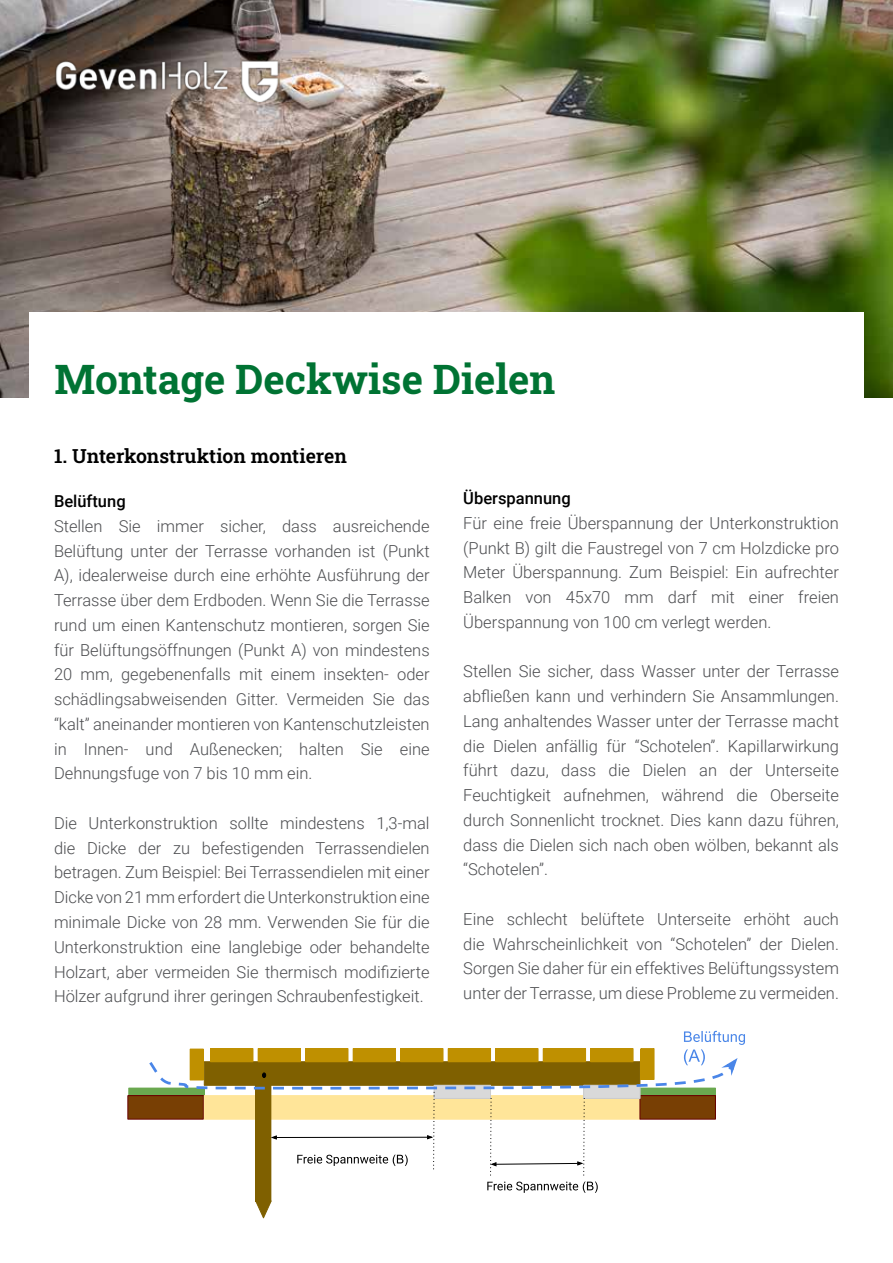
<style>
.page{position:relative;width:893px;height:1263px;background:#fff}
.page>*{position:absolute;margin:0;border:0;box-sizing:border-box;transform-origin:0 0}
.t1{font:40.5px "Roboto Slab";color:#007333}
.t2{font:600 19.5px "Roboto Slab";color:#000}
.t3{font:300 16.5px/24.8px "Roboto";color:#4c4d50;text-align:justify}
.t4{font:500 16.5px "Roboto";color:#000}
</style>
<div class="page">
<img style="left:0;top:0;width:893px;height:398px">
<div style="left:29px;top:312px;width:835px;height:131px;background:#fff"></div>
<div style="left:129px;top:1088px;width:75px;height:7px;background:#6aa84f"></div>
<div style="left:128px;top:1088px;width:77px;height:8px;border:1px solid #6aa84f"></div>
<div style="left:128px;top:1095px;width:75px;height:24px;background:#783f04"></div>
<div style="left:127px;top:1095px;width:77px;height:24px;border:1px solid #600"></div>
<div style="left:256px;top:1074px;width:15px;height:127px;background:#7f6000"></div>
<svg style="left:255px;top:1200px;width:17px;height:19px"></svg>
<svg style="left:147px;top:1031px;width:598px;height:162px"></svg>
<img style="left:54px;top:53px;width:225px;height:49px">
<h1 class="t1" style="left:54px;top:351px;width:502px">Montage Deckwise Dielen</h1>
<p class="t2" style="left:54px;top:442px;width:294px">1. Unterkonstruktion montieren</p>
<p class="t4" style="left:54px;top:490px;width:73px">Belüftung</p>
<p class="t3" style="left:54px;top:513px;width:377px">Stellen Sie immer sicher, dass ausreichende Belüftung unter der Terrasse vorhanden ist (Punkt A), idealerweise durch eine erhöhte Ausführung der Terrasse über dem Erdboden. Wenn Sie die Terrasse rund um einen Kantenschutz montieren, sorgen Sie für Belüftungsöffnungen (Punkt A) von mindestens 20 mm, gegebenenfalls mit einem insekten- oder schädlingsabweisenden Gitter. Vermeiden Sie das “kalt” aneinander montieren von Kantenschutzleisten in Innen- und Außenecken; halten Sie eine Dehnungsfuge von 7 bis 10 mm ein.</p>
<p class="t3" style="left:54px;top:810px;width:377px">Die Unterkonstruktion sollte mindestens 1,3-mal die Dicke der zu befestigenden Terrassendielen betragen. Zum Beispiel: Bei Terrassendielen mit einer Dicke von 21 mm erfordert die Unterkonstruktion eine minimale Dicke von 28 mm. Verwenden Sie für die Unterkonstruktion eine langlebige oder behandelte Holzart, aber vermeiden Sie thermisch modifizierte Hölzer aufgrund ihrer geringen Schraubenfestigkeit.</p>
<p class="t4" style="left:463px;top:487px;width:109px">Überspannung</p>
<p class="t3" style="left:463px;top:510px;width:377px">Für eine freie Überspannung der Unterkonstruktion (Punkt B) gilt die Faustregel von 7 cm Holzdicke pro Meter Überspannung. Zum Beispiel: Ein aufrechter Balken von 45x70 mm darf mit einer freien Überspannung von 100 cm verlegt werden.</p>
<p class="t3" style="left:463px;top:658px;width:377px">Stellen Sie sicher, dass Wasser unter der Terrasse abfließen kann und verhindern Sie Ansammlungen.<br>Lang anhaltendes Wasser unter der Terrasse macht die Dielen anfällig für “Schotelen”. Kapillarwirkung führt dazu, dass die Dielen an der Unterseite Feuchtigkeit aufnehmen, während die Oberseite durch Sonnenlicht trocknet. Dies kann dazu führen, dass die Dielen sich nach oben wölben, bekannt als “Schotelen”.</p>
<p class="t3" style="left:463px;top:906px;width:377px">Eine schlecht belüftete Unterseite erhöht auch die Wahrscheinlichkeit von “Schotelen” der Dielen.<br>Sorgen Sie daher für ein effektives Belüftungssystem unter der Terrasse, um diese Probleme zu vermeiden.</p>
</div>
